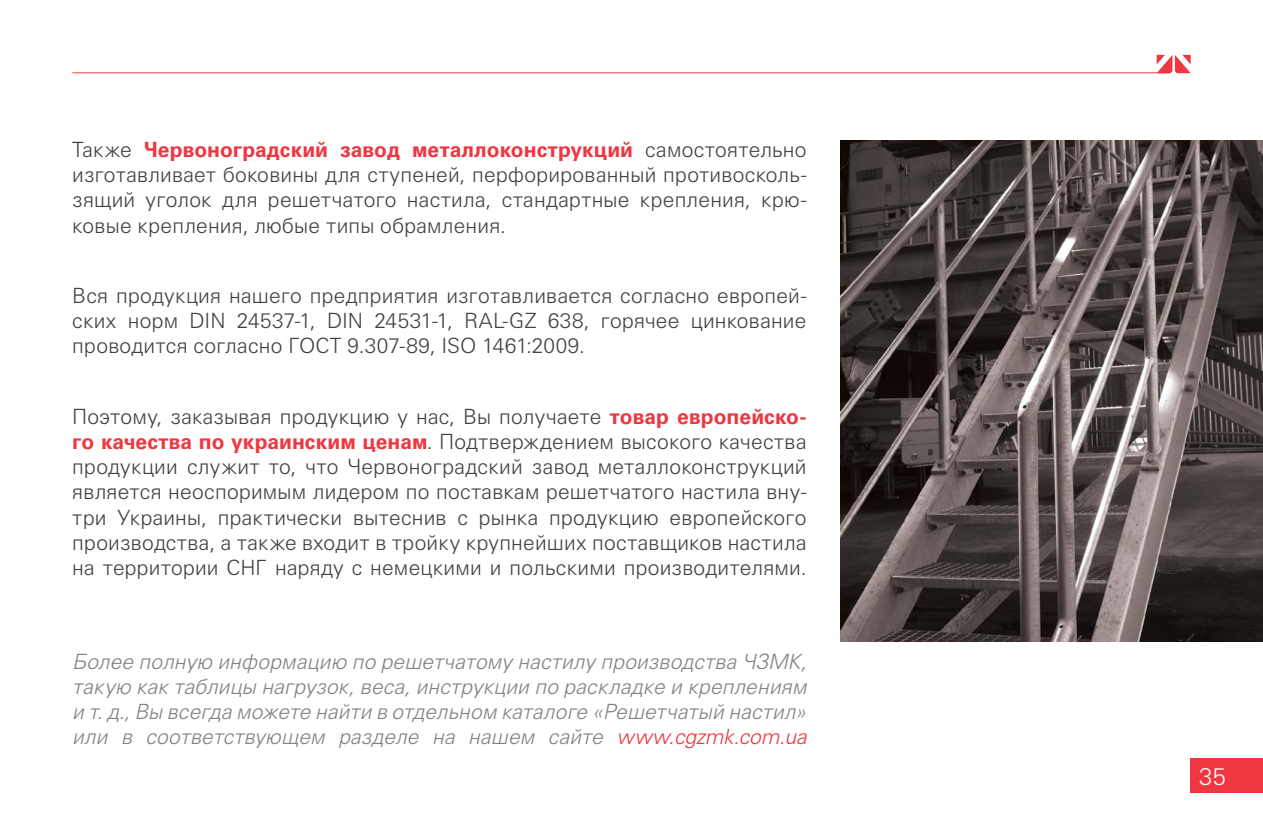
<style>
.page{position:relative;width:1263px;height:830px;background:#fff}
.page>*{position:absolute;margin:0;border:0;box-sizing:border-box;transform-origin:0 0}
.t1{font:24px "Univers Light C";color:#fff}
.t2{font:21px/25.2px "Univers Light C";letter-spacing:.015em;color:#414042;text-align:justify}
.t3{font:italic 21px/25.2px "Univers Light C";letter-spacing:.005em;color:#808285;text-align:justify}
.t4{font:700 21px "Univers C";color:#ef3742}
.s1{font-family:"Univers Light C";font-weight:400;color:#414042}
.s2{font-family:"Univers C";font-weight:700;color:#ef3742}
.s3{color:#ef3742}
</style>
<div class="page">
<hr style="left:72px;top:72px;width:1097px;height:1px;background:#ef3742">
<svg style="left:1157px;top:55px;width:34px;height:18px"></svg>
<div style="left:1191px;top:758px;width:72px;height:34px;background:#ef3742"></div>
<img style="left:840px;top:140px;width:423px;height:501px">
<p class="t4" style="left:72px;top:137px;width:736px"><span class="s1">Также</span> Червоноградский завод металлоконструкций <span class="s1">самостоятельно</span></p>
<p class="t2" style="left:72px;top:162px;width:736px">изготавливает боковины для ступеней, перфорированный противосколь&shy;зящий уголок для решетчатого настила, стандартные крепления, крю&shy;ковые крепления, любые типы обрамления.</p>
<p class="t2" style="left:72px;top:283px;width:736px">Вся продукция нашего предприятия изготавливается согласно европей&shy;ских норм DIN 24537-1, DIN 24531-1, RAL-GZ 638, горячее цинкование проводится согласно ГОСТ 9.307-89, ISO 1461:2009.</p>
<p class="t2" style="left:72px;top:403px;width:736px">Поэтому, заказывая продукцию у нас, Вы получаете <span class="s2">товар европейско&shy;го качества по украинским ценам</span>. Подтверждением высокого качества продукции служит то, что Червоноградский завод металлоконструкций является неоспоримым лидером по поставкам решетчатого настила вну&shy;три Украины, практически вытеснив с рынка продукцию европейского производства, а также входит в тройку крупнейших поставщиков настила на территории СНГ наряду с немецкими и польскими производителями.</p>
<p class="t3" style="left:72px;top:648px;width:736px">Более полную информацию по решетчатому настилу производства ЧЗМК, такую как таблицы нагрузок, веса, инструкции по раскладке и креплениям и т. д., Вы всегда можете найти в отдельном каталоге «Решетчатый настил» или в соответствующем разделе на нашем сайте <span class="s3">www.cgzmk.com.ua</span></p>
<p class="t1" style="left:1199px;top:762px;width:28px">35</p>
</div>
